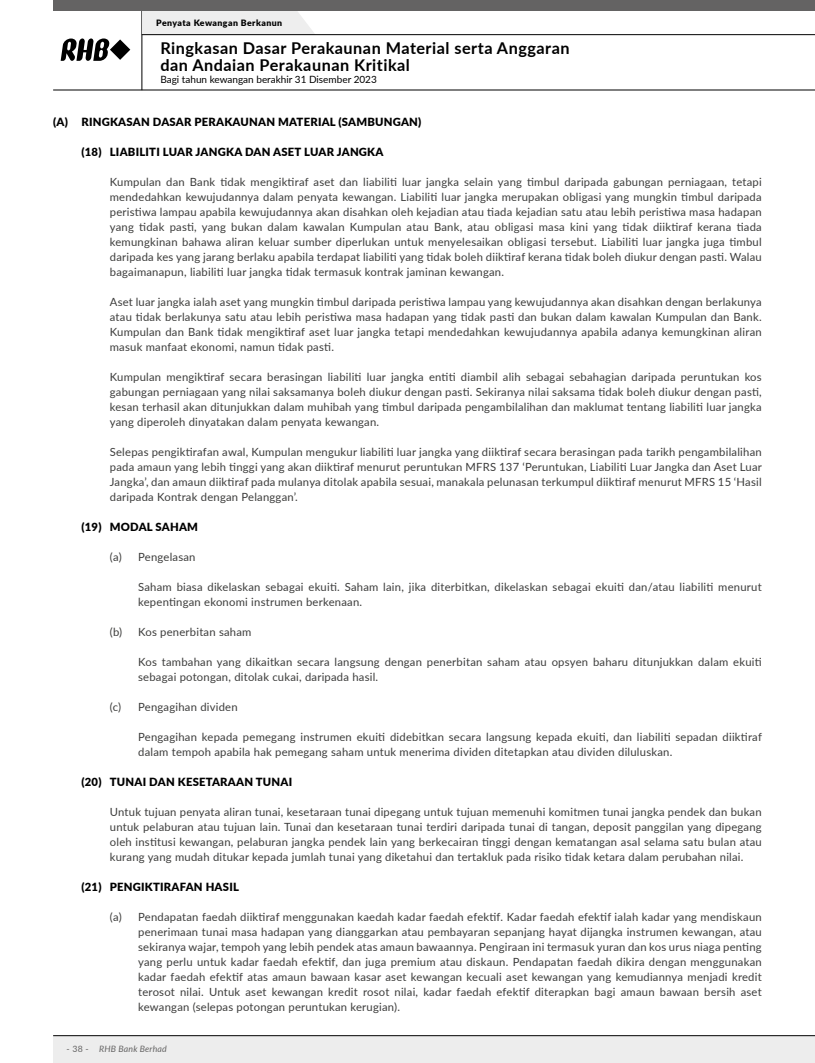
<style>
.page{position:relative;width:815px;height:1063px;background:#fff}
.page>*{position:absolute;margin:0;border:0;box-sizing:border-box;transform-origin:0 0}
.t1{font:700 16.25px/16.2px "Lato";letter-spacing:.03em;color:#000}
.t2{font:11.25px/15px "Lato";letter-spacing:.02em;color:#3c3c3b;text-align:justify}
.t3{font:900 11.25px "Lato";letter-spacing:.02em;color:#000}
.t4{font:10px "Lato";color:#000}
.t5{font:900 8.75px "Lato";letter-spacing:.05em;color:#000}
.t6{font:italic 8.75px "Lato";letter-spacing:.02em;color:#646363}
.s1{font-style:normal}
</style>
<div class="page">
<div style="left:53px;top:1036px;width:762px;height:27px;background:#ededed"></div>
<svg style="left:61px;top:38px;width:69px;height:23px"></svg>
<hr style="left:53px;top:90px;width:762px;height:1px;background:#000">
<hr style="left:53px;top:1035px;width:762px;height:1px;background:#000">
<hr style="left:142px;top:11px;width:1px;height:79px;background:#000">
<div style="left:142px;top:11px;width:173px;height:23px;background:#eee"></div>
<hr style="left:142px;top:34px;width:673px;height:1px;background:#000">
<div style="left:53px;top:0;width:762px;height:11px;background:#646363"></div>
<p class="t5" style="left:156px;top:17px;width:127px">Penyata Kewangan Berkanun</p>
<h1 class="t1" style="left:160px;top:40px;width:411px">Ringkasan Dasar Perakaunan Material serta Anggaran dan Andaian Perakaunan Kritikal</h1>
<p class="t4" style="left:160px;top:72px;width:218px">Bagi tahun kewangan berakhir 31 Disember 2023</p>
<p class="t3" style="left:53px;top:113px;width:370px">(A) RINGKASAN DASAR PERAKAUNAN MATERIAL (SAMBUNGAN)</p>
<p class="t3" style="left:81px;top:143px;width:303px">(18) LIABILITI LUAR JANGKA DAN ASET LUAR JANGKA</p>
<p class="t2" style="left:110px;top:174px;width:653px">Kumpulan dan Bank tidak mengiktiraf aset dan liabiliti luar jangka selain yang timbul daripada gabungan perniagaan, tetapi mendedahkan kewujudannya dalam penyata kewangan. Liabiliti luar jangka merupakan obligasi yang mungkin timbul daripada peristiwa lampau apabila kewujudannya akan disahkan oleh kejadian atau tiada kejadian satu atau lebih peristiwa masa hadapan yang tidak pasti, yang bukan dalam kawalan Kumpulan atau Bank, atau obligasi masa kini yang tidak diiktiraf kerana tiada kemungkinan bahawa aliran keluar sumber diperlukan untuk menyelesaikan obligasi tersebut. Liabiliti luar jangka juga timbul daripada kes yang jarang berlaku apabila terdapat liabiliti yang tidak boleh diiktiraf kerana tidak boleh diukur dengan pasti. Walau bagaimanapun, liabiliti luar jangka tidak termasuk kontrak jaminan kewangan.</p>
<p class="t2" style="left:110px;top:294px;width:653px">Aset luar jangka ialah aset yang mungkin timbul daripada peristiwa lampau yang kewujudannya akan disahkan dengan berlakunya atau tidak berlakunya satu atau lebih peristiwa masa hadapan yang tidak pasti dan bukan dalam kawalan Kumpulan dan Bank.<br>Kumpulan dan Bank tidak mengiktiraf aset luar jangka tetapi mendedahkan kewujudannya apabila adanya kemungkinan aliran masuk manfaat ekonomi, namun tidak pasti.</p>
<p class="t2" style="left:110px;top:369px;width:653px">Kumpulan mengiktiraf secara berasingan liabiliti luar jangka entiti diambil alih sebagai sebahagian daripada peruntukan kos gabungan perniagaan yang nilai saksamanya boleh diukur dengan pasti. Sekiranya nilai saksama tidak boleh diukur dengan pasti, kesan terhasil akan ditunjukkan dalam muhibah yang timbul daripada pengambilalihan dan maklumat tentang liabiliti luar jangka yang diperoleh dinyatakan dalam penyata kewangan.</p>
<p class="t2" style="left:110px;top:444px;width:654px">Selepas pengiktirafan awal, Kumpulan mengukur liabiliti luar jangka yang diiktiraf secara berasingan pada tarikh pengambilalihan pada amaun yang lebih tinggi yang akan diiktiraf menurut peruntukan MFRS 137 ‘Peruntukan, Liabiliti Luar Jangka dan Aset Luar Jangka’, dan amaun diiktiraf pada mulanya ditolak apabila sesuai, manakala pelunasan terkumpul diiktiraf menurut MFRS 15 ‘Hasil daripada Kontrak dengan Pelanggan’.</p>
<p class="t3" style="left:81px;top:518px;width:118px">(19) MODAL SAHAM</p>
<p class="t2" style="left:110px;top:549px;width:87px">(a) Pengelasan</p>
<p class="t2" style="left:138px;top:579px;width:625px">Saham biasa dikelaskan sebagai ekuiti. Saham lain, jika diterbitkan, dikelaskan sebagai ekuiti dan/atau liabiliti menurut kepentingan ekonomi instrumen berkenaan.</p>
<p class="t2" style="left:110px;top:624px;width:143px">(b) Kos penerbitan saham</p>
<p class="t2" style="left:138px;top:654px;width:625px">Kos tambahan yang dikaitkan secara langsung dengan penerbitan saham atau opsyen baharu ditunjukkan dalam ekuiti sebagai potongan, ditolak cukai, daripada hasil.</p>
<p class="t2" style="left:110px;top:699px;width:129px">(c) Pengagihan dividen</p>
<p class="t2" style="left:138px;top:729px;width:625px">Pengagihan kepada pemegang instrumen ekuiti didebitkan secara langsung kepada ekuiti, dan liabiliti sepadan diiktiraf dalam tempoh apabila hak pemegang saham untuk menerima dividen ditetapkan atau dividen diluluskan.</p>
<p class="t3" style="left:82px;top:773px;width:212px">(20) TUNAI DAN KESETARAAN TUNAI</p>
<p class="t2" style="left:110px;top:804px;width:653px">Untuk tujuan penyata aliran tunai, kesetaraan tunai dipegang untuk tujuan memenuhi komitmen tunai jangka pendek dan bukan untuk pelaburan atau tujuan lain. Tunai dan kesetaraan tunai terdiri daripada tunai di tangan, deposit panggilan yang dipegang oleh institusi kewangan, pelaburan jangka pendek lain yang berkecairan tinggi dengan kematangan asal selama satu bulan atau kurang yang mudah ditukar kepada jumlah tunai yang diketahui dan tertakluk pada risiko tidak ketara dalam perubahan nilai.</p>
<p class="t3" style="left:82px;top:878px;width:159px">(21) PENGIKTIRAFAN HASIL</p>
<p class="t2" style="left:138px;top:909px;width:625px;text-indent:-28px">(a) Pendapatan faedah diiktiraf menggunakan kaedah kadar faedah efektif. Kadar faedah efektif ialah kadar yang mendiskaun penerimaan tunai masa hadapan yang dianggarkan atau pembayaran sepanjang hayat dijangka instrumen kewangan, atau sekiranya wajar, tempoh yang lebih pendek atas amaun bawaannya. Pengiraan ini termasuk yuran dan kos urus niaga penting yang perlu untuk kadar faedah efektif, dan juga premium atau diskaun. Pendapatan faedah dikira dengan menggunakan kadar faedah efektif atas amaun bawaan kasar aset kewangan kecuali aset kewangan yang kemudiannya menjadi kredit terosot nilai. Untuk aset kewangan kredit rosot nilai, kadar faedah efektif diterapkan bagi amaun bawaan bersih aset kewangan (selepas potongan peruntukan kerugian).</p>
<p class="t6" style="left:67px;top:1043px;width:102px"><span class="s1">- 38 -</span> RHB Bank Berhad</p>
</div>
